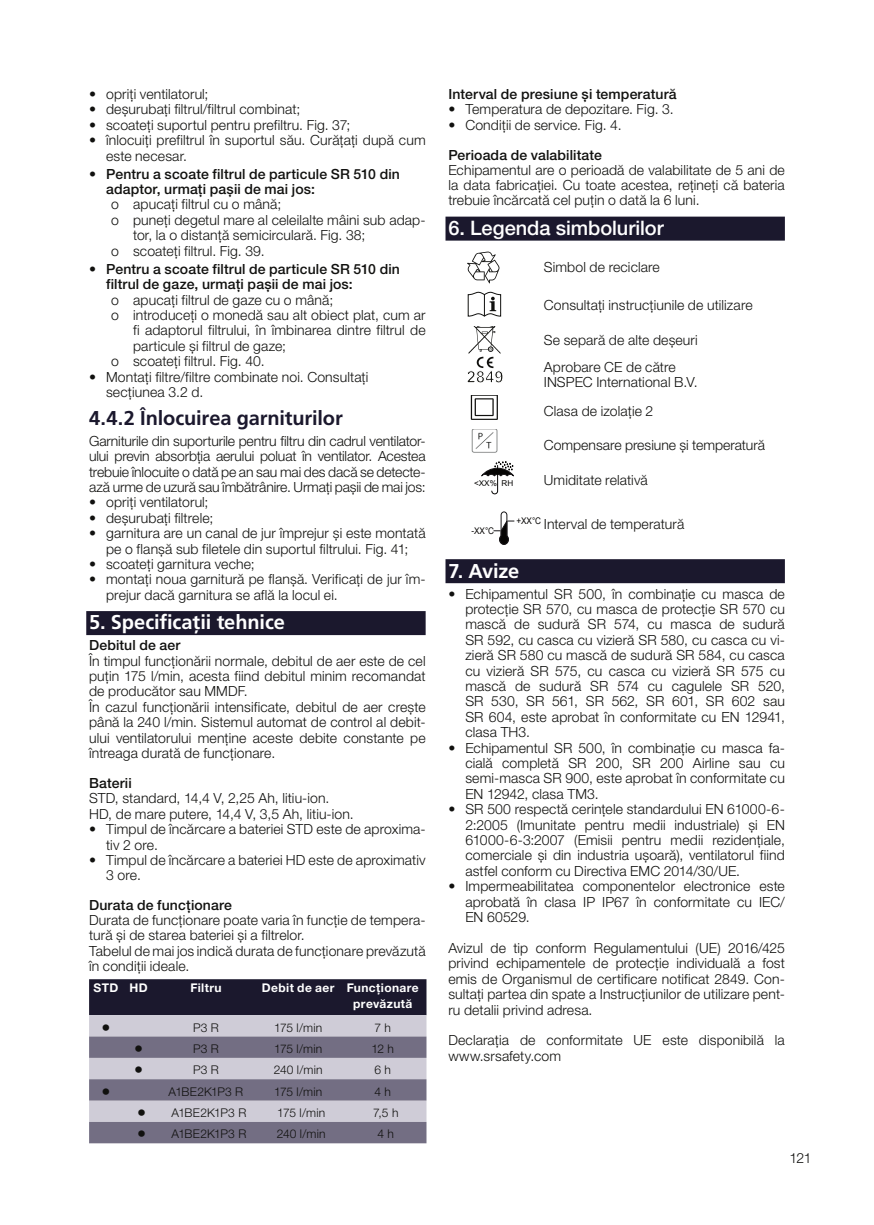
<style>
.page{position:relative;width:874px;height:1225px;background:#fff}
.page>*{position:absolute;margin:0;border:0;box-sizing:border-box;transform-origin:0 0}
.t1{font:700 20px "Frutiger LT Pro";letter-spacing:-.005em;color:#fff}
.t2{font:700 20px "Frutiger LT Pro";letter-spacing:-.01em;color:#1b182d}
.t3{font:500 20px "Helvetica Neue LT Pro";letter-spacing:-.005em;color:#fff}
.t4{font:300 18px "Helvetica Neue LT Pro";color:#11110f}
.t5{font:300 14px/15.4px "Helvetica Neue LT Pro";letter-spacing:.01em;color:#11110f}
.t6{font:500 14px/15.4px "Helvetica Neue LT Pro";letter-spacing:.01em;color:#11110f}
.t7{font:300 12px "Helvetica Neue LT Pro";letter-spacing:.01em;color:#11110f}
.t8{font:700 12px/16px "Helvetica Neue LT Pro";letter-spacing:.03em;color:#fff}
.t9{font:300 12px "Helvetica Neue LT Pro";letter-spacing:-.02em;color:#11110f}
.t10{font:9.2px "Arial";color:#060504;scale:.89 1}
.t11{font:8px "Arial";color:#060504}
.s1{font-size:18px}
</style>
<div class="page">
<div style="left:86px;top:611px;width:339px;height:24px;background:#1b182d"></div>
<svg style="left:89px;top:979px;width:337px;height:164px;background:#848091"></svg>
<div style="left:445px;top:217px;width:339px;height:24px;background:#1b182d"></div>
<div style="left:445px;top:559px;width:339px;height:24px;background:#1b182d"></div>
<img style="left:467px;top:251px;width:32px;height:33px">
<svg style="left:467px;top:292px;width:34px;height:25px"></svg>
<img style="left:468px;top:326px;width:32px;height:28px">
<svg style="left:467px;top:357px;width:35px;height:26px"></svg>
<img style="left:470px;top:395px;width:28px;height:25px">
<img style="left:471px;top:429px;width:27px;height:24px">
<svg style="left:481px;top:461px;width:32px;height:34px"></svg>
<svg style="left:493px;top:511px;width:21px;height:34px"></svg>
<p class="t5" style="left:89px;top:86px;width:121px">• opriți ventilatorul;</p>
<p class="t5" style="left:89px;top:101px;width:212px">• deșurubați filtrul/filtrul combinat;</p>
<p class="t5" style="left:89px;top:117px;width:262px">• scoateți suportul pentru prefiltru. Fig. 37;</p>
<p class="t5" style="left:106px;top:132px;width:321px;text-indent:-17px">• înlocuiți prefiltrul în suportul său. Curățați după cum este necesar.</p>
<p class="t6" style="left:106px;top:166px;width:295px;text-indent:-17px">• Pentru a scoate filtrul de particule SR 510 din adaptor, urmați pașii de mai jos:</p>
<p class="t5" style="left:111px;top:196px;width:172px">o apucați filtrul cu o mână;</p>
<p class="t5" style="left:111px;top:212px;width:316px">o puneți degetul mare al celeilalte mâini sub adap-</p>
<p class="t5" style="left:133px;top:227px;width:234px">tor, la o distanță semicirculară. Fig. 38;</p>
<p class="t5" style="left:111px;top:243px;width:155px">o scoateți filtrul. Fig. 39.</p>
<p class="t6" style="left:106px;top:261px;width:295px;text-indent:-17px">• Pentru a scoate filtrul de particule SR 510 din filtrul de gaze, urmați pașii de mai jos:</p>
<p class="t5" style="left:111px;top:291px;width:223px">o apucați filtrul de gaze cu o mână;</p>
<p class="t5" style="left:111px;top:307px;width:316px">o introduceți o monedă sau alt obiect plat, cum ar</p>
<p class="t5" style="left:133px;top:322px;width:294px">fi adaptorul filtrului, în îmbinarea dintre filtrul de</p>
<p class="t5" style="left:133px;top:338px;width:154px">particule și filtrul de gaze;</p>
<p class="t5" style="left:111px;top:353px;width:155px">o scoateți filtrul. Fig. 40.</p>
<p class="t5" style="left:106px;top:368px;width:264px;text-indent:-17px">• Montați filtre/filtre combinate noi. Consultați secțiunea 3.2 d.</p>
<h1 class="t2" style="left:89px;top:406px;width:255px">4.4.2 Înlocuirea garniturilor</h1>
<p class="t5" style="left:89px;top:433px;width:338px;text-align:justify">Garniturile din suporturile pentru filtru din cadrul ventilator&shy;ului previn absorbția aerului poluat în ventilator. Acestea trebuie înlocuite o dată pe an sau mai des dacă se detecte&shy;ază urme de uzură sau îmbătrânire. Urmați pașii de mai jos:</p>
<p class="t5" style="left:89px;top:494px;width:121px">• opriți ventilatorul;</p>
<p class="t5" style="left:89px;top:510px;width:126px">• deșurubați filtrele;</p>
<p class="t5" style="left:89px;top:525px;width:338px;text-align:center">• garnitura are un canal de jur împrejur și este montată pe o flanșă sub filetele din suportul filtrului. Fig. 41;</p>
<p class="t5" style="left:89px;top:556px;width:167px">• scoateți garnitura veche;</p>
<p class="t5" style="left:106px;top:571px;width:321px;text-indent:-17px">• montați noua garnitură pe flanșă. Verificați de jur îm&shy;prejur dacă garnitura se află la locul ei.</p>
<h1 class="t1" style="left:89px;top:611px;width:197px">5. Specificații tehnice</h1>
<p class="t6" style="left:89px;top:637px;width:93px">Debitul de aer</p>
<p class="t5" style="left:89px;top:652px;width:338px">În timpul funcționării normale, debitul de aer este de cel puțin 175 l/min, acesta fiind debitul minim recomandat de producător sau MMDF.<br>În cazul funcționării intensificate, debitul de aer crește până la 240 l/min. Sistemul automat de control al debit&shy;ului ventilatorului menține aceste debite constante pe întreaga durată de funcționare.</p>
<p class="t6" style="left:89px;top:775px;width:44px">Baterii</p>
<p class="t5" style="left:89px;top:790px;width:266px">STD, standard, 14,4 V, 2,25 Ah, litiu-ion.<br>HD, de mare putere, 14,4 V, 3,5 Ah, litiu-ion.</p>
<p class="t5" style="left:106px;top:821px;width:321px;text-indent:-17px">• Timpul de încărcare a bateriei STD este de aproxima&shy;tiv 2 ore.</p>
<p class="t5" style="left:106px;top:852px;width:321px;text-indent:-17px">• Timpul de încărcare a bateriei HD este de aproximativ<br>3 ore.</p>
<p class="t6" style="left:89px;top:897px;width:144px">Durata de funcționare</p>
<p class="t5" style="left:89px;top:912px;width:338px">Durata de funcționare poate varia în funcție de tempera&shy;tură și de starea bateriei și a filtrelor.<br>Tabelul de mai jos indică durata de funcționare prevăzută în condiții ideale.</p>
<p class="t8" style="left:94px;top:979px;width:56px">STD HD</p>
<p class="t8" style="left:190px;top:979px;width:33px">Filtru</p>
<p class="t8" style="left:353px;top:979px;width:67px;text-indent:-91px">Debit de aer Funcționare prevăzută</p>
<p class="t4" style="left:101px;top:1016px;width:10px">•</p>
<p class="t7" style="left:193px;top:1020px;width:27px">P3 R</p>
<p class="t7" style="left:274px;top:1020px;width:50px">175 l/min</p>
<p class="t7" style="left:374px;top:1020px;width:18px">7 h</p>
<p class="t4" style="left:134px;top:1037px;width:10px">•</p>
<p class="t7" style="left:193px;top:1041px;width:27px">P3 R</p>
<p class="t7" style="left:274px;top:1041px;width:50px">175 l/min</p>
<p class="t7" style="left:371px;top:1041px;width:24px">12 h</p>
<p class="t4" style="left:134px;top:1059px;width:10px">•</p>
<p class="t7" style="left:193px;top:1062px;width:27px">P3 R</p>
<p class="t7" style="left:273px;top:1062px;width:50px">240 l/min</p>
<p class="t7" style="left:374px;top:1062px;width:18px">6 h</p>
<p class="t4" style="left:101px;top:1080px;width:10px">•</p>
<p class="t9" style="left:168px;top:1084px;width:76px">A1BE2K1P3 R</p>
<p class="t7" style="left:274px;top:1084px;width:50px">175 l/min</p>
<p class="t7" style="left:374px;top:1084px;width:18px">4 h</p>
<p class="t9" style="left:137px;top:1105px;width:111px"><span class="s1">•</span> A1BE2K1P3 R</p>
<p class="t7" style="left:277px;top:1105px;width:50px">175 l/min</p>
<p class="t7" style="left:373px;top:1105px;width:27px">7,5 h</p>
<p class="t9" style="left:137px;top:1126px;width:111px"><span class="s1">•</span> A1BE2K1P3 R</p>
<p class="t7" style="left:276px;top:1126px;width:50px">240 l/min</p>
<p class="t7" style="left:377px;top:1126px;width:18px">4 h</p>
<p class="t6" style="left:448px;top:86px;width:230px">Interval de presiune și temperatură</p>
<p class="t5" style="left:448px;top:101px;width:227px">• Temperatura de depozitare. Fig. 3.</p>
<p class="t5" style="left:448px;top:117px;width:175px">• Condiții de service. Fig. 4.</p>
<p class="t6" style="left:448px;top:147px;width:155px">Perioada de valabilitate</p>
<p class="t5" style="left:448px;top:162px;width:338px;text-align:justify">Echipamentul are o perioadă de valabilitate de 5 ani de la data fabricației. Cu toate acestea, rețineți că bateria trebuie încărcată cel puțin o dată la 6 luni.</p>
<h1 class="t3" style="left:448px;top:216px;width:217px">6. Legenda simbolurilor</h1>
<p class="t5" style="left:543px;top:259px;width:117px">Simbol de reciclare</p>
<p class="t5" style="left:543px;top:297px;width:210px">Consultați instrucțiunile de utilizare</p>
<p class="t5" style="left:543px;top:326px;width:155px;line-height:26.8px">Se separă de alte deșeuri<br>Aprobare CE de către</p>
<p class="t5" style="left:543px;top:368px;width:155px;line-height:28.6px">INSPEC International B.V.<br>Clasa de izolație 2</p>
<p class="t5" style="left:543px;top:437px;width:222px">Compensare presiune și temperatură</p>
<p class="t11" style="left:474px;top:478px;width:41px">&lt;XX% RH</p>
<p class="t5" style="left:543px;top:472px;width:105px">Umiditate relativă</p>
<p class="t10" style="left:516px;top:515px;width:29px">+XX°C</p>
<p class="t10" style="left:471px;top:525px;width:27px">-XX°C</p>
<p class="t5" style="left:543px;top:516px;width:142px">Interval de temperatură</p>
<h1 class="t1" style="left:448px;top:559px;width:72px">7. Avize</h1>
<p class="t5" style="left:465px;top:585px;width:321px;text-align:justify;text-indent:-17px">• Echipamentul SR 500, în combinație cu masca de protecție SR 570, cu masca de protecție SR 570 cu mască de sudură SR 574, cu masca de sudură SR 592, cu casca cu vizieră SR 580, cu casca cu vi&shy;zieră SR 580 cu mască de sudură SR 584, cu casca cu vizieră SR 575, cu casca cu vizieră SR 575 cu mască de sudură SR 574 cu cagulele SR 520, SR 530, SR 561, SR 562, SR 601, SR 602 sau SR 604, este aprobat în conformitate cu EN 12941, clasa TH3.</p>
<p class="t5" style="left:465px;top:739px;width:321px;text-align:justify;text-indent:-17px">• Echipamentul SR 500, în combinație cu masca fa&shy;cială completă SR 200, SR 200 Airline sau cu semi-masca SR 900, este aprobat în conformitate cu EN 12942, clasa TM3.</p>
<p class="t5" style="left:465px;top:801px;width:321px;text-align:justify;text-indent:-17px">• SR 500 respectă cerințele standardului EN 61000-6- 2:2005 (Imunitate pentru medii industriale) și EN 61000-6-3:2007 (Emisii pentru medii rezidențiale, comerciale și din industria ușoară), ventilatorul fiind astfel conform cu Directiva EMC 2014/30/UE.</p>
<p class="t5" style="left:465px;top:878px;width:321px;text-align:justify;text-indent:-17px">• Impermeabilitatea componentelor electronice este aprobată în clasa IP IP67 în conformitate cu IEC/ EN 60529.</p>
<p class="t5" style="left:448px;top:940px;width:338px;text-align:justify">Avizul de tip conform Regulamentului (UE) 2016/425 privind echipamentele de protecție individuală a fost emis de Organismul de certificare notificat 2849. Con&shy;sultați partea din spate a Instrucțiunilor de utilizare pent&shy;ru detalii privind adresa.</p>
<p class="t5" style="left:448px;top:1032px;width:338px">Declarația de conformitate UE este disponibilă la www.srsafety.com</p>
<p class="t5" style="left:789px;top:1150px;width:24px">121</p>
</div>
